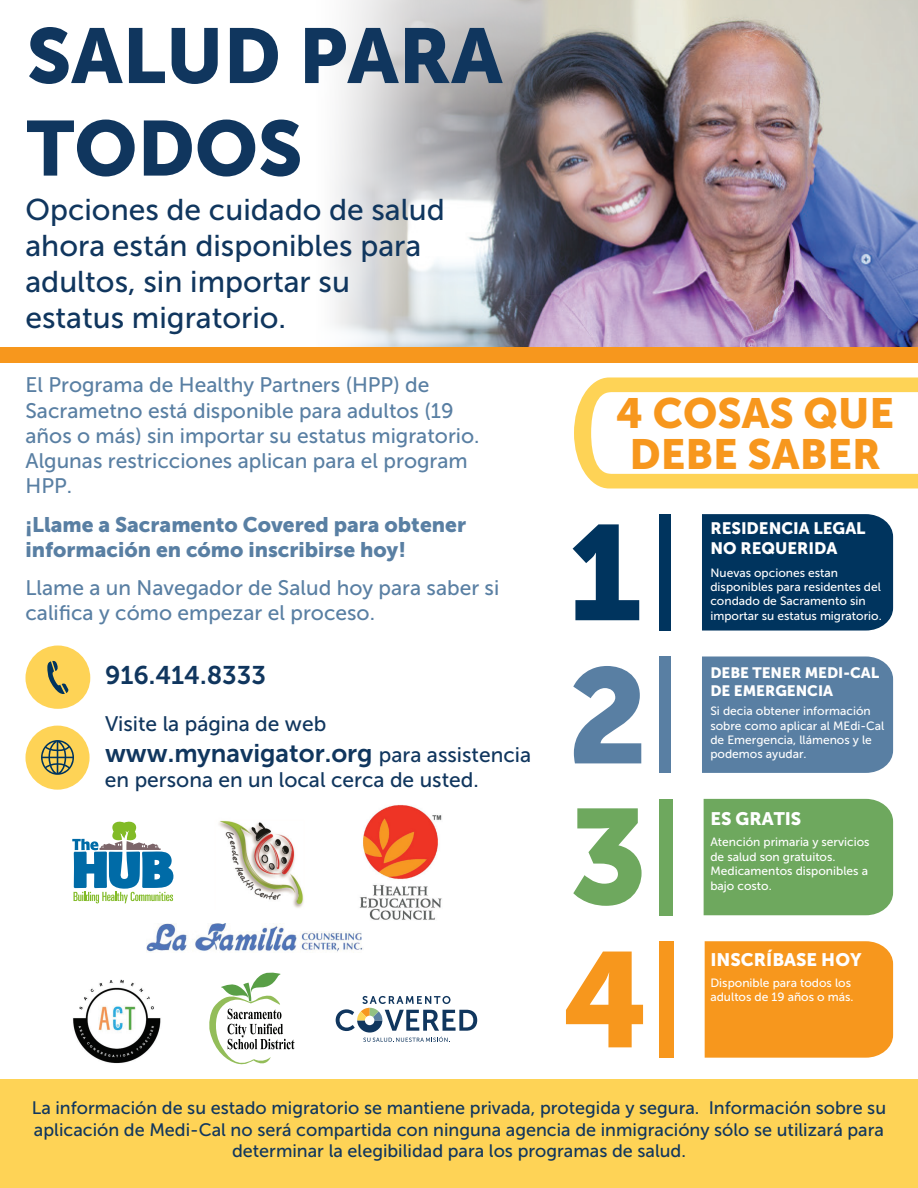
<style>
.page{position:relative;width:918px;height:1188px;background:#fff}
.page>*{position:absolute;margin:0;border:0;box-sizing:border-box;transform-origin:0 0}
.t1{font:42px/41.4px "Museo Sans 900";color:#f7971d;text-align:center}
.t2{font:30px/36px "Museo Sans 500";color:#10365e}
.t3{font:25.5px "Museo Sans 700";color:#10365e}
.t4{font:21px/25.2px "Museo Sans 500";color:#597fa3}
.t5{font:21px/25.2px "Museo Sans 900";color:#597fa3}
.t6{font:21px "Museo Sans 500";color:#10365e}
.t7{font:18px/21.6px "Museo Sans 500";color:#10365e;text-align:center}
.t8{font:18px "Museo Sans 900";color:#fff}
.t9{font:16.5px/19.8px "Museo Sans 900";color:#fff}
.t10{font:15px/18px "Museo Sans 900";color:#fff}
.t11{font:12px/14.4px "Museo Sans 500";color:#fff}
.s1{font-family:"Museo Sans 500";font-size:21px}
</style>
<div class="page">
<img style="left:101px;top:0;width:817px;height:347px">
<div style="left:702px;top:514px;width:191px;height:117px;background:#00345e"></div>
<div style="left:659px;top:514px;width:12px;height:117px;background:#00345e"></div>
<svg style="left:573px;top:524px;width:66px;height:96px"></svg>
<div style="left:659px;top:656px;width:12px;height:117px;background:#597fa3"></div>
<div style="left:702px;top:656px;width:191px;height:117px;background:#597fa3"></div>
<svg style="left:573px;top:666px;width:68px;height:97px"></svg>
<div style="left:659px;top:799px;width:14px;height:116px;background:#6ea85e"></div>
<div style="left:704px;top:799px;width:189px;height:116px;background:#6ea85e"></div>
<svg style="left:573px;top:808px;width:69px;height:98px"></svg>
<div style="left:659px;top:941px;width:15px;height:117px;background:#f7971d"></div>
<div style="left:705px;top:941px;width:188px;height:117px;background:#f7971d"></div>
<svg style="left:566px;top:952px;width:77px;height:95px"></svg>
<div style="left:0;top:347px;width:918px;height:15px;background:#f7971d"></div>
<div style="left:25px;top:646px;width:65px;height:63px;background:#fed356;border-radius:50%"></div>
<svg style="left:47px;top:660px;width:22px;height:34px"></svg>
<div style="left:25px;top:726px;width:65px;height:64px;background:#fed356;border-radius:50%"></div>
<svg style="left:41px;top:740px;width:33px;height:35px"></svg>
<svg style="left:574px;top:377px;width:344px;height:111px"></svg>
<img style="left:73px;top:946px;width:88px;height:118px">
<svg style="left:209px;top:972px;width:85px;height:93px"></svg>
<div style="left:0;top:1079px;width:918px;height:109px;background:#fed356"></div>
<img style="left:359px;top:805px;width:83px;height:115px">
<svg style="left:72px;top:821px;width:101px;height:82px"></svg>
<img style="left:218px;top:820px;width:86px;height:88px">
<img style="left:147px;top:924px;width:216px;height:29px">
<svg style="left:336px;top:996px;width:141px;height:46px"></svg>
<svg style="left:29px;top:27px;width:94px;height:57px"></svg>
<svg style="left:129px;top:28px;width:36px;height:55px"></svg>
<svg style="left:172px;top:28px;width:46px;height:56px"></svg>
<svg style="left:230px;top:28px;width:48px;height:55px"></svg>
<svg style="left:305px;top:28px;width:94px;height:55px"></svg>
<svg style="left:405px;top:28px;width:98px;height:55px;background:#566c84"></svg>
<svg style="left:27px;top:120px;width:108px;height:57px"></svg>
<svg style="left:144px;top:120px;width:48px;height:56px"></svg>
<svg style="left:198px;top:120px;width:102px;height:57px"></svg>
<h2 class="t2" style="left:25px;top:192px;width:421px">Opciones de cuidado de salud ahora están disponibles para adultos, sin importar su estatus migratorio.</h2>
<h3 class="t4" style="left:25px;top:373px;width:456px">El Programa de Healthy Partners (HPP) de Sacrametno está disponible para adultos (19 años o más) sin importar su estatus migratorio.<br>Algunas restricciones aplican para el program HPP.</h3>
<h3 class="t5" style="left:25px;top:511px;width:442px">¡Llame a Sacramento Covered para obtener información en cómo inscribirse hoy!</h3>
<h3 class="t4" style="left:25px;top:575px;width:475px">Llame a un Navegador de Salud hoy para saber si califica y cómo empezar el proceso.</h3>
<h3 class="t3" style="left:105px;top:661px;width:163px">916.414.8333</h3>
<h3 class="t6" style="left:105px;top:713px;width:223px">Visite la página de web</h3>
<h3 class="t3" style="left:105px;top:739px;width:428px">www.mynavigator.org <span class="s1">para assistencia</span></h3>
<h3 class="t6" style="left:105px;top:768px;width:375px">en persona en un local cerca de usted.</h3>
<h1 class="t1" style="left:616px;top:392px;width:280px">4 COSAS QUE<br>DEBE SABER</h1>
<h3 class="t9" style="left:710px;top:519px;width:157px">RESIDENCIA LEGAL<br>NO REQUERIDA</h3>
<p class="t11" style="left:710px;top:565px;width:173px">Nuevas opciones estan disponibles para residentes del condado de Sacramento sin importar su estatus migratorio.</p>
<p class="t10" style="left:710px;top:663px;width:170px">DEBE TENER MEDI-CAL<br>DE EMERGENCIA</p>
<p class="t11" style="left:710px;top:704px;width:175px">Si decia obtener información sobre como aplicar al MEdi-Cal de Emergencia, llámenos y le podemos ayudar.</p>
<h3 class="t8" style="left:710px;top:808px;width:92px">ES GRATIS</h3>
<p class="t11" style="left:710px;top:835px;width:161px">Atención primaria y servicios de salud son gratuitos.<br>Medicamentos disponibles a bajo costo.</p>
<h3 class="t8" style="left:710px;top:949px;width:153px">INSCRÍBASE HOY</h3>
<p class="t11" style="left:710px;top:975px;width:145px">Disponible para todos los adultos de 19 años o más.</p>
<p class="t7" style="left:32px;top:1097px;width:856px">La información de su estado migratorio se mantiene privada, protegida y segura. Información sobre su aplicación de Medi-Cal no será compartida con ninguna agencia de inmigracióny sólo se utilizará para determinar la elegibilidad para los programas de salud.</p>
</div>
